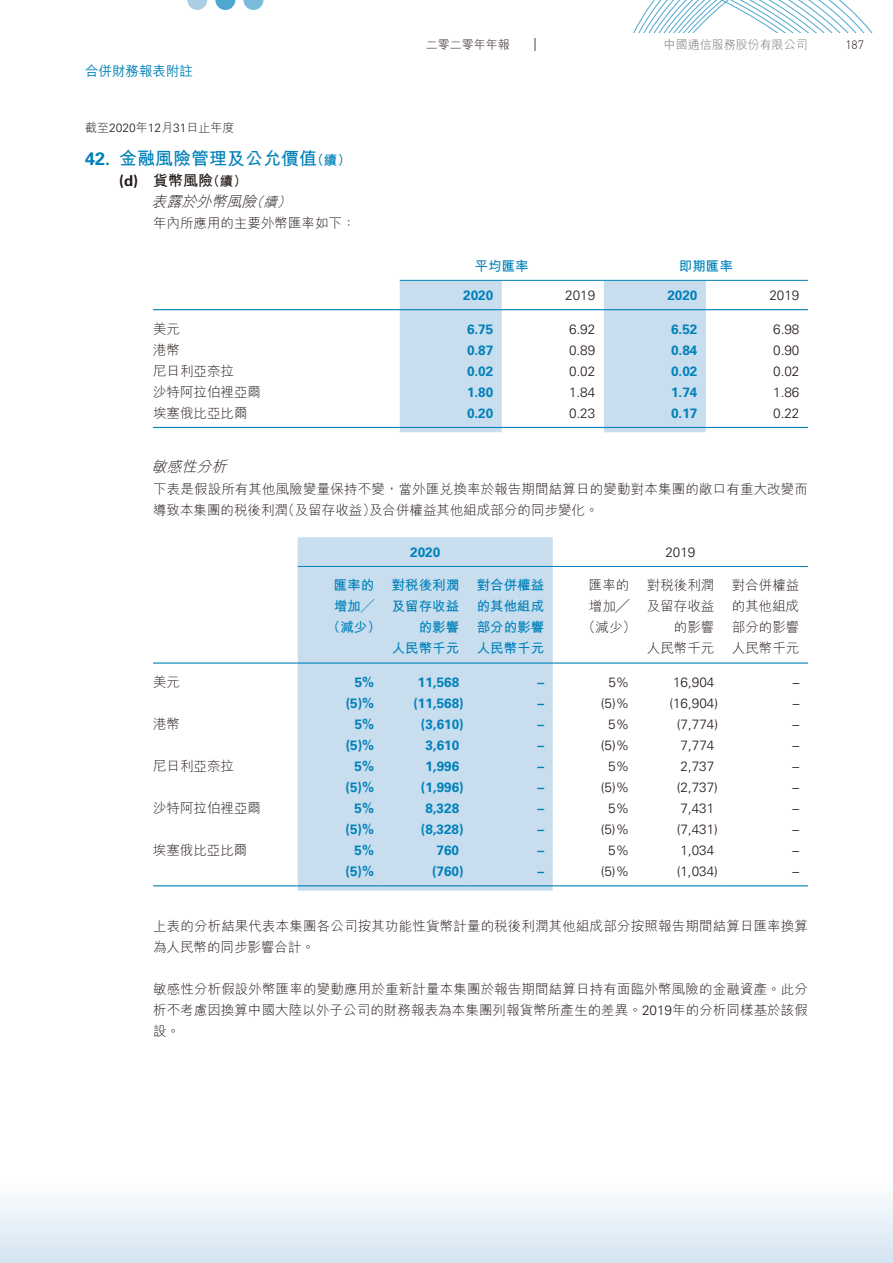
<style>
.page{position:relative;width:893px;height:1263px;background:#fff}
.page>*{position:absolute;margin:0;border:0;box-sizing:border-box;transform-origin:0 0}
.t1{font:700 18px "M Hei HK";color:#0081b9}
.t2{font:italic 300 15px/21px "M Hei HK";color:#231916}
.t3{font:300 13.5px/21px "M Hei HK";letter-spacing:.005em;color:#231916}
.t4{font:300 13.5px "Univers LT Std";color:#231916}
.t5{font:700 13.5px "Univers LT Std";color:#0081b9}
.t6{font:700 13.5px/21px "M Hei HK";color:#0081b9;text-align:center}
.t7{font:500 13.5px "M Hei HK";color:#0081b9}
.t8{font:300 12px "M Hei HK";color:#231916}
.t9{font:300 12px "M Hei HK";color:#727272}
.t10{font:300 12px "DIN Pro";color:#231916}
.s1{font-family:"Univers LT Std"}
.s2{font-size:13.5px}
.s3{font-family:"Univers LT Std";font-weight:700;font-style:normal}
.s4{font-weight:700;font-style:normal}
.s5{font-weight:700;font-style:normal;font-size:13.5px}
</style>
<div class="page">
<div style="left:0;top:1169px;width:893px;height:94px;background:linear-gradient(to bottom,#fff,#d4e4f1)"></div>
<svg style="left:534px;top:0;width:339px;height:51px"></svg>
<svg style="left:187px;top:0;width:20px;height:10px"></svg>
<svg style="left:215px;top:0;width:20px;height:10px"></svg>
<svg style="left:243px;top:0;width:20px;height:10px"></svg>
<div style="left:400px;top:281px;width:102px;height:151px;background:#c8ddee"></div>
<div style="left:604px;top:281px;width:102px;height:151px;background:#c8ddee"></div>
<hr style="left:400px;top:280px;width:204px;height:1px;background:#0081b9">
<hr style="left:604px;top:280px;width:204px;height:1px;background:#0081b9">
<hr style="left:153px;top:309px;width:247px;height:1px;background:#0081b9">
<hr style="left:400px;top:309px;width:102px;height:1px;background:#0081b9">
<hr style="left:502px;top:309px;width:102px;height:1px;background:#0081b9">
<hr style="left:604px;top:309px;width:102px;height:1px;background:#0081b9">
<hr style="left:706px;top:309px;width:102px;height:1px;background:#0081b9">
<hr style="left:153px;top:427px;width:247px;height:1px;background:#0081b9">
<hr style="left:400px;top:427px;width:102px;height:1px;background:#0081b9">
<hr style="left:502px;top:427px;width:102px;height:1px;background:#0081b9">
<hr style="left:604px;top:427px;width:102px;height:1px;background:#0081b9">
<hr style="left:706px;top:427px;width:102px;height:1px;background:#0081b9">
<div style="left:298px;top:537px;width:255px;height:354px;background:#c8ddee"></div>
<hr style="left:298px;top:566px;width:255px;height:1px;background:#0081b9">
<hr style="left:553px;top:566px;width:255px;height:1px;background:#0081b9">
<hr style="left:153px;top:662px;width:145px;height:2px;background:#0081b9">
<hr style="left:298px;top:662px;width:85px;height:2px;background:#0081b9">
<hr style="left:383px;top:662px;width:85px;height:2px;background:#0081b9">
<hr style="left:468px;top:662px;width:85px;height:2px;background:#0081b9">
<hr style="left:553px;top:662px;width:85px;height:2px;background:#0081b9">
<hr style="left:638px;top:662px;width:85px;height:2px;background:#0081b9">
<hr style="left:723px;top:662px;width:85px;height:2px;background:#0081b9">
<hr style="left:153px;top:885px;width:145px;height:1px;background:#0081b9">
<hr style="left:298px;top:885px;width:85px;height:1px;background:#0081b9">
<hr style="left:383px;top:885px;width:85px;height:1px;background:#0081b9">
<hr style="left:468px;top:885px;width:85px;height:1px;background:#0081b9">
<hr style="left:553px;top:885px;width:85px;height:1px;background:#0081b9">
<hr style="left:638px;top:885px;width:85px;height:1px;background:#0081b9">
<hr style="left:723px;top:885px;width:85px;height:1px;background:#0081b9">
<p class="t7" style="left:85px;top:61px;width:109px">合併財務報表附註</p>
<p class="t8" style="left:85px;top:119px;width:151px">截至<span class="s1">2020</span>年<span class="s1">12</span>月<span class="s1">31</span>日止年度</p>
<h1 class="t1" style="left:85px;top:145px;width:267px"><span class="s1">42.</span> 金融風險管理及公允價值<span class="s2">（續）</span></h1>
<p class="t2" style="left:152px;top:170px;width:145px;text-indent:-32px"><span class="s3">(d)</span> <span class="s4">貨幣風險</span><span class="s5">（續）<br></span>表露於外幣風險<span class="s2">（續）</span></p>
<p class="t3" style="left:153px;top:212px;width:204px">年內所應用的主要外幣匯率如下：</p>
<p class="t8" style="left:426px;top:36px;width:85px">二零二零年年報</p>
<p class="t9" style="left:664px;top:36px;width:145px">中國通信服務股份有限公司</p>
<p class="t10" style="left:845px;top:36px;width:20px">187</p>
<p class="t6" style="left:475px;top:254px;width:55px">平均匯率</p>
<p class="t6" style="left:679px;top:254px;width:55px">即期匯率</p>
<p class="t5" style="left:463px;top:287px;width:32px">2020</p>
<p class="t4" style="left:565px;top:287px;width:32px">2019</p>
<p class="t5" style="left:667px;top:287px;width:32px">2020</p>
<p class="t4" style="left:769px;top:287px;width:32px">2019</p>
<p class="t3" style="left:153px;top:318px;width:28px">美元</p>
<p class="t5" style="left:467px;top:321px;width:28px">6.75</p>
<p class="t4" style="left:569px;top:321px;width:28px">6.92</p>
<p class="t5" style="left:671px;top:321px;width:28px">6.52</p>
<p class="t4" style="left:773px;top:321px;width:28px">6.98</p>
<p class="t3" style="left:153px;top:339px;width:28px">港幣</p>
<p class="t5" style="left:467px;top:342px;width:28px">0.87</p>
<p class="t4" style="left:569px;top:342px;width:28px">0.89</p>
<p class="t5" style="left:671px;top:342px;width:28px">0.84</p>
<p class="t4" style="left:773px;top:342px;width:28px">0.90</p>
<p class="t3" style="left:153px;top:360px;width:82px">尼日利亞奈拉</p>
<p class="t5" style="left:467px;top:363px;width:28px">0.02</p>
<p class="t4" style="left:569px;top:363px;width:28px">0.02</p>
<p class="t5" style="left:671px;top:363px;width:28px">0.02</p>
<p class="t4" style="left:773px;top:363px;width:28px">0.02</p>
<p class="t3" style="left:153px;top:381px;width:109px">沙特阿拉伯裡亞爾</p>
<p class="t5" style="left:467px;top:384px;width:28px">1.80</p>
<p class="t4" style="left:569px;top:384px;width:28px">1.84</p>
<p class="t5" style="left:671px;top:384px;width:28px">1.74</p>
<p class="t4" style="left:773px;top:384px;width:28px">1.86</p>
<p class="t3" style="left:153px;top:402px;width:96px">埃塞俄比亞比爾</p>
<p class="t5" style="left:467px;top:405px;width:28px">0.20</p>
<p class="t4" style="left:569px;top:405px;width:28px">0.23</p>
<p class="t5" style="left:671px;top:405px;width:28px">0.17</p>
<p class="t4" style="left:773px;top:405px;width:28px">0.22</p>
<p class="t2" style="left:152px;top:456px;width:82px">敏感性分析</p>
<p class="t3" style="left:153px;top:478px;width:656px">下表是假設所有其他風險變量保持不變，當外匯兌換率於報告期間結算日的變動對本集團的敞口有重大改變而導致本集團的稅後利潤（及留存收益）及合併權益其他組成部分的同步變化。</p>
<p class="t5" style="left:410px;top:544px;width:32px">2020</p>
<p class="t4" style="left:665px;top:544px;width:32px">2019</p>
<p class="t6" style="left:327px;top:574px;width:55px">匯率的增加╱（減少）</p>
<p class="t6" style="left:392px;top:574px;width:69px;text-align:right">對稅後利潤及留存收益的影響</p>
<p class="t6" style="left:477px;top:574px;width:69px;text-align:justify">對合併權益的其他組成部分的影響</p>
<p class="t3" style="left:582px;top:574px;width:55px;text-align:center">匯率的增加╱（減少）</p>
<p class="t3" style="left:647px;top:574px;width:69px;text-align:right">對稅後利潤及留存收益的影響</p>
<p class="t3" style="left:732px;top:574px;width:69px;text-align:justify">對合併權益的其他組成部分的影響</p>
<p class="t6" style="left:392px;top:637px;width:69px">人民幣千元</p>
<p class="t6" style="left:477px;top:637px;width:69px">人民幣千元</p>
<p class="t3" style="left:647px;top:637px;width:69px">人民幣千元</p>
<p class="t3" style="left:732px;top:637px;width:69px">人民幣千元</p>
<p class="t3" style="left:153px;top:671px;width:28px">美元</p>
<p class="t5" style="left:355px;top:674px;width:21px">5%</p>
<p class="t5" style="left:418px;top:674px;width:43px">11,568</p>
<p class="t5" style="left:537px;top:674px;width:8px">–</p>
<p class="t4" style="left:608px;top:674px;width:23px">5%</p>
<p class="t4" style="left:673px;top:674px;width:43px">16,904</p>
<p class="t4" style="left:793px;top:674px;width:8px">–</p>
<p class="t5" style="left:346px;top:695px;width:30px">(5)%</p>
<p class="t5" style="left:413px;top:695px;width:52px">(11,568)</p>
<p class="t5" style="left:537px;top:695px;width:8px">–</p>
<p class="t4" style="left:601px;top:695px;width:30px">(5)%</p>
<p class="t4" style="left:669px;top:695px;width:50px">(16,904)</p>
<p class="t4" style="left:793px;top:695px;width:8px">–</p>
<p class="t3" style="left:153px;top:713px;width:28px">港幣</p>
<p class="t5" style="left:355px;top:716px;width:21px">5%</p>
<p class="t5" style="left:421px;top:716px;width:44px">(3,610)</p>
<p class="t5" style="left:537px;top:716px;width:8px">–</p>
<p class="t4" style="left:608px;top:716px;width:23px">5%</p>
<p class="t4" style="left:677px;top:716px;width:43px">(7,774)</p>
<p class="t4" style="left:793px;top:716px;width:8px">–</p>
<p class="t5" style="left:346px;top:737px;width:30px">(5)%</p>
<p class="t5" style="left:425px;top:737px;width:35px">3,610</p>
<p class="t5" style="left:537px;top:737px;width:8px">–</p>
<p class="t4" style="left:601px;top:737px;width:30px">(5)%</p>
<p class="t4" style="left:681px;top:737px;width:35px">7,774</p>
<p class="t4" style="left:793px;top:737px;width:8px">–</p>
<p class="t3" style="left:153px;top:755px;width:82px">尼日利亞奈拉</p>
<p class="t5" style="left:355px;top:758px;width:21px">5%</p>
<p class="t5" style="left:425px;top:758px;width:35px">1,996</p>
<p class="t5" style="left:537px;top:758px;width:8px">–</p>
<p class="t4" style="left:608px;top:758px;width:23px">5%</p>
<p class="t4" style="left:680px;top:758px;width:35px">2,737</p>
<p class="t4" style="left:793px;top:758px;width:8px">–</p>
<p class="t5" style="left:346px;top:779px;width:30px">(5)%</p>
<p class="t5" style="left:421px;top:779px;width:44px">(1,996)</p>
<p class="t5" style="left:537px;top:779px;width:8px">–</p>
<p class="t4" style="left:601px;top:779px;width:30px">(5)%</p>
<p class="t4" style="left:677px;top:779px;width:43px">(2,737)</p>
<p class="t4" style="left:793px;top:779px;width:8px">–</p>
<p class="t3" style="left:153px;top:797px;width:109px">沙特阿拉伯裡亞爾</p>
<p class="t5" style="left:355px;top:800px;width:21px">5%</p>
<p class="t5" style="left:425px;top:800px;width:35px">8,328</p>
<p class="t5" style="left:537px;top:800px;width:8px">–</p>
<p class="t4" style="left:608px;top:800px;width:23px">5%</p>
<p class="t4" style="left:680px;top:800px;width:35px">7,431</p>
<p class="t4" style="left:793px;top:800px;width:8px">–</p>
<p class="t5" style="left:346px;top:821px;width:30px">(5)%</p>
<p class="t5" style="left:421px;top:821px;width:44px">(8,328)</p>
<p class="t5" style="left:537px;top:821px;width:8px">–</p>
<p class="t4" style="left:601px;top:821px;width:30px">(5)%</p>
<p class="t4" style="left:677px;top:821px;width:43px">(7,431)</p>
<p class="t4" style="left:793px;top:821px;width:8px">–</p>
<p class="t3" style="left:153px;top:839px;width:96px">埃塞俄比亞比爾</p>
<p class="t5" style="left:355px;top:842px;width:21px">5%</p>
<p class="t5" style="left:437px;top:842px;width:24px">760</p>
<p class="t5" style="left:537px;top:842px;width:8px">–</p>
<p class="t4" style="left:608px;top:842px;width:23px">5%</p>
<p class="t4" style="left:680px;top:842px;width:35px">1,034</p>
<p class="t4" style="left:792px;top:842px;width:8px">–</p>
<p class="t5" style="left:346px;top:863px;width:30px">(5)%</p>
<p class="t5" style="left:432px;top:863px;width:33px">(760)</p>
<p class="t5" style="left:537px;top:863px;width:8px">–</p>
<p class="t4" style="left:601px;top:863px;width:30px">(5)%</p>
<p class="t4" style="left:677px;top:863px;width:43px">(1,034)</p>
<p class="t4" style="left:792px;top:863px;width:8px">–</p>
<p class="t3" style="left:153px;top:915px;width:656px">上表的分析結果代表本集團各公司按其功能性貨幣計量的稅後利潤其他組成部分按照報告期間結算日匯率換算為人民幣的同步影響合計。</p>
<p class="t3" style="left:153px;top:978px;width:656px;text-align:justify">敏感性分析假設外幣匯率的變動應用於重新計量本集團於報告期間結算日持有面臨外幣風險的金融資產。此分析不考慮因換算中國大陸以外子公司的財務報表為本集團列報貨幣所產生的差異。<span class="s1">2019</span>年的分析同樣基於該假設。</p>
</div>
